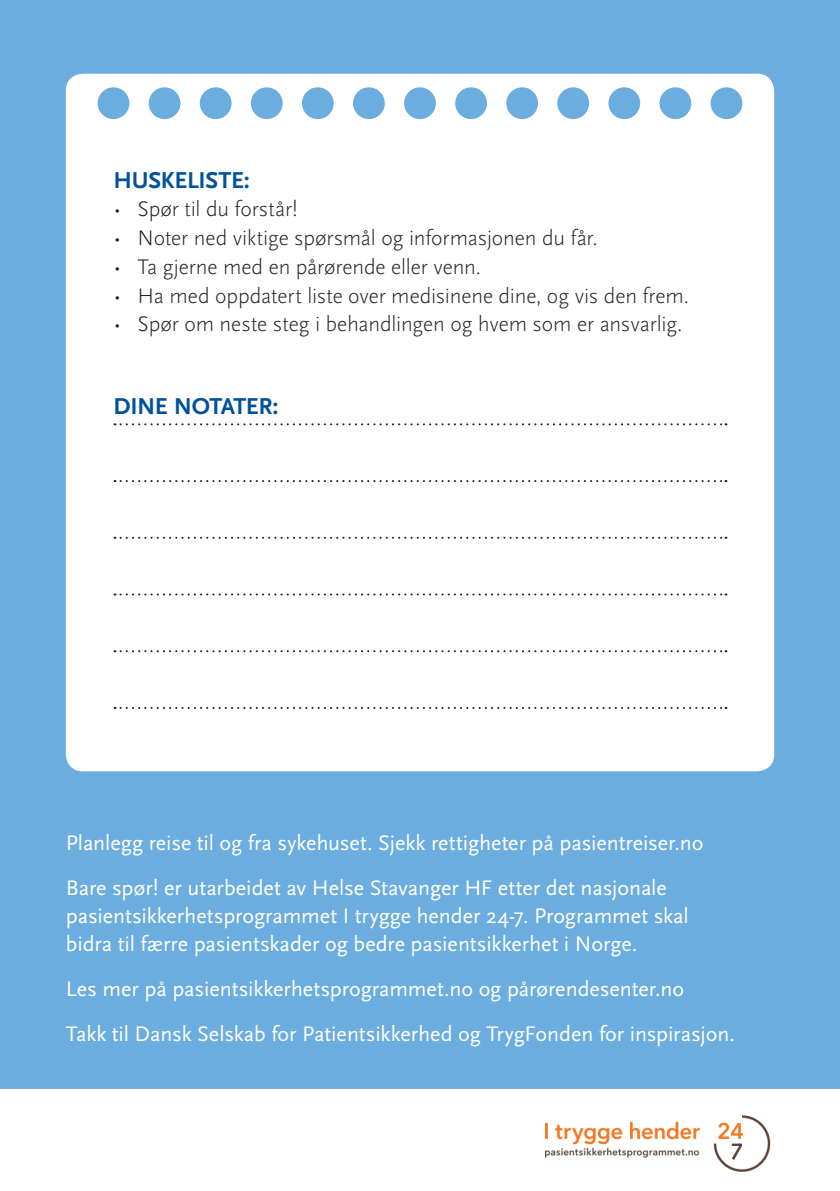
<style>
.page{position:relative;width:840px;height:1191px;background:#fff}
.page>*{position:absolute;margin:0;border:0;box-sizing:border-box;transform-origin:0 0}
.Brødtekst{font:700 24px "Scala Sans";letter-spacing:-.015em;color:#01529b}
.Brødtekst-2{font:22px/28px "Scala Sans";letter-spacing:-.005em;color:#fff}
.t1{font:300 22px "Scala Sans";letter-spacing:-.005em;color:#231f20}
</style>
<div class="page">
<div style="left:0;top:0;width:839px;height:1089px;background:#6caddf"></div>
<div style="left:66px;top:74px;width:707px;height:697px;background:#fff;border-radius:17px"></div>
<div style="left:98px;top:87px;width:31px;height:32px;background:#6caddf;border-radius:50%"></div>
<div style="left:149px;top:87px;width:31px;height:32px;background:#6caddf;border-radius:50%"></div>
<div style="left:200px;top:87px;width:31px;height:32px;background:#6caddf;border-radius:50%"></div>
<div style="left:251px;top:87px;width:31px;height:32px;background:#6caddf;border-radius:50%"></div>
<div style="left:302px;top:87px;width:31px;height:32px;background:#6caddf;border-radius:50%"></div>
<div style="left:353px;top:87px;width:31px;height:32px;background:#6caddf;border-radius:50%"></div>
<div style="left:404px;top:87px;width:31px;height:32px;background:#6caddf;border-radius:50%"></div>
<div style="left:455px;top:87px;width:31px;height:32px;background:#6caddf;border-radius:50%"></div>
<div style="left:506px;top:87px;width:31px;height:32px;background:#6caddf;border-radius:50%"></div>
<div style="left:557px;top:87px;width:31px;height:32px;background:#6caddf;border-radius:50%"></div>
<div style="left:608px;top:87px;width:31px;height:32px;background:#6caddf;border-radius:50%"></div>
<div style="left:659px;top:87px;width:32px;height:32px;background:#6caddf;border-radius:50%"></div>
<div style="left:710px;top:87px;width:32px;height:32px;background:#6caddf;border-radius:50%"></div>
<img style="left:545px;top:1115px;width:226px;height:57px">
<svg style="left:114px;top:423px;width:612px;height:2px"></svg>
<svg style="left:114px;top:480px;width:612px;height:2px"></svg>
<svg style="left:114px;top:537px;width:612px;height:2px"></svg>
<svg style="left:114px;top:593px;width:612px;height:2px"></svg>
<svg style="left:114px;top:650px;width:612px;height:2px"></svg>
<svg style="left:114px;top:707px;width:612px;height:2px"></svg>
<p class="Brødtekst" style="left:113px;top:167px;width:138px">HUSKELISTE:</p>
<p class="t1" style="left:113px;top:197px;width:185px">• Spør til du forstår!</p>
<p class="t1" style="left:113px;top:226px;width:485px">• Noter ned viktige spørsmål og informasjonen du får.</p>
<p class="t1" style="left:113px;top:255px;width:369px">• Ta gjerne med en pårørende eller venn.</p>
<p class="t1" style="left:113px;top:283px;width:576px">• Ha med oppdatert liste over medisinene dine, og vis den frem.</p>
<p class="t1" style="left:113px;top:312px;width:570px">• Spør om neste steg i behandlingen og hvem som er ansvarlig.</p>
<p class="Brødtekst" style="left:113px;top:393px;width:166px">DINE NOTATER:</p>
<p class="Brødtekst-2" style="left:66px;top:829px;width:638px">Planlegg reise til og fra sykehuset. Sjekk rettigheter på pasientreiser.no</p>
<p class="Brødtekst-2" style="left:66px;top:874px;width:624px">Bare spør! er utarbeidet av Helse Stavanger HF etter det nasjonale pasientsikkerhetsprogrammet I trygge hender 24-7. Programmet skal bidra til færre pasientskader og bedre pasientsikkerhet i Norge.</p>
<p class="Brødtekst-2" style="left:66px;top:975px;width:619px">Les mer på pasientsikkerhetsprogrammet.no og pårørendesenter.no</p>
<p class="Brødtekst-2" style="left:66px;top:1020px;width:670px">Takk til Dansk Selskab for Patientsikkerhed og TrygFonden for inspirasjon.</p>
</div>
